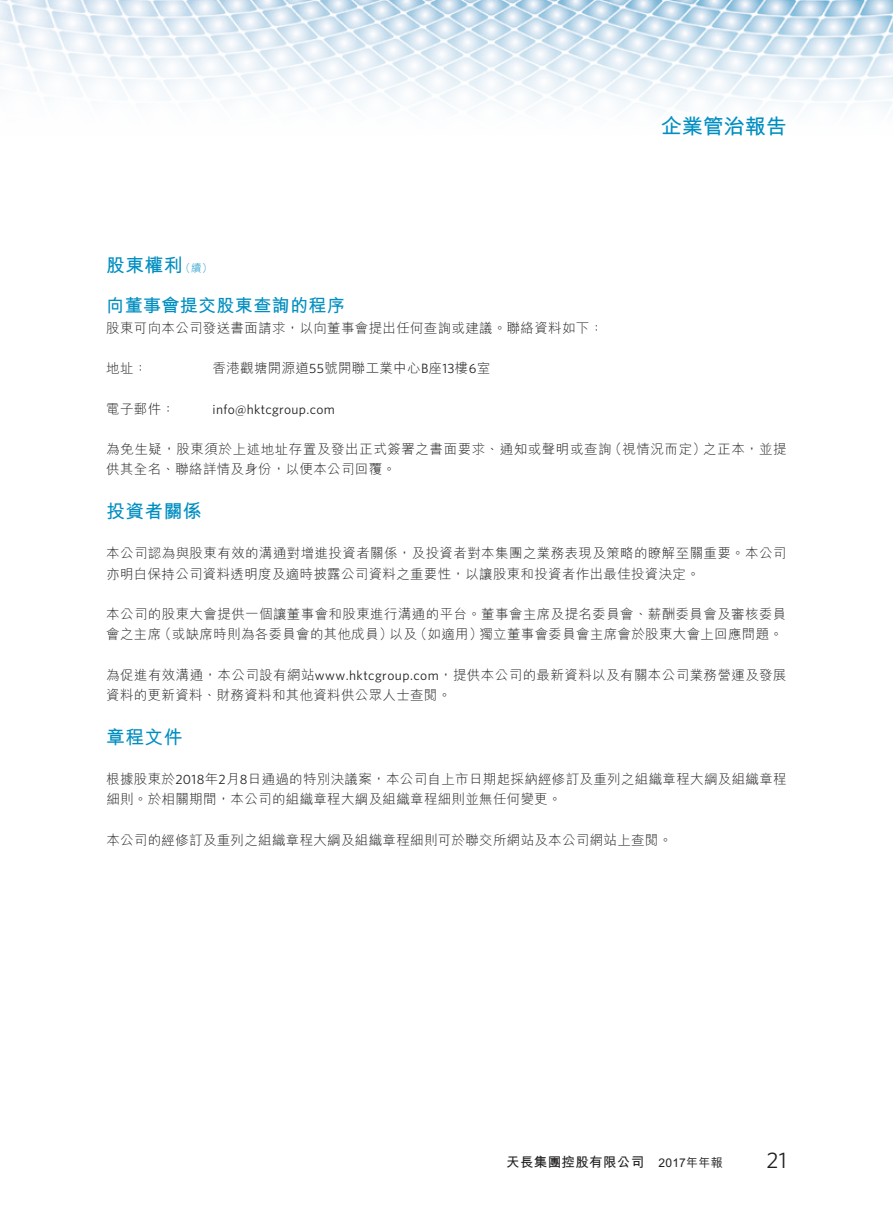
<style>
.page{position:relative;width:893px;height:1212px;background:#fff}
.page>*{position:absolute;margin:0;border:0;box-sizing:border-box;transform-origin:0 0}
.t1{font:22.5px "Whitney";color:#231f20}
.t2{font:700 21px "M Hei HK";color:#008ec1}
.t3{font:700 18.75px "M Hei HK";letter-spacing:.02em;color:#008ec1}
.t4{font:700 18px "M Hei HK";letter-spacing:.02em;color:#008ec1}
.t5{font:300 13.5px/20.2px "M Hei HK";letter-spacing:.025em;color:#231f20}
.t6{font:13.5px "Whitney";letter-spacing:.025em;color:#231f20}
.t7{font:700 13.5px "M Hei HK";letter-spacing:.025em;color:#231f20}
.s1{font-weight:300;font-size:10.5px}
.s2{font-family:"Whitney";font-weight:400}
.s3{font-weight:500;font-size:12px}
</style>
<div class="page">
<img style="left:0;top:0;width:893px;height:112px">
<h2 class="t2" style="left:661px;top:111px;width:127px">企業管治報告</h2>
<h3 class="t3" style="left:106px;top:251px;width:107px">股東權利<span class="s1">（續）</span></h3>
<h3 class="t4" style="left:106px;top:293px;width:240px">向董事會提交股東查詢的程序</h3>
<p class="t5" style="left:106px;top:317px;width:498px">股東可向本公司發送書面請求，以向董事會提出任何查詢或建議。聯絡資料如下：</p>
<p class="t5" style="left:106px;top:358px;width:43px">地址：</p>
<p class="t5" style="left:213px;top:358px;width:279px">香港觀塘開源道<span class="s2">55</span>號開聯工業中心<span class="s2">B</span>座<span class="s2">13</span>樓<span class="s2">6</span>室</p>
<p class="t5" style="left:106px;top:398px;width:70px">電子郵件：</p>
<p class="t6" style="left:213px;top:400px;width:124px">info@hktcgroup.com</p>
<p class="t5" style="left:106px;top:439px;width:682px">為免生疑，股東須於上述地址存置及發出正式簽署之書面要求、通知或聲明或查詢（視情況而定）之正本，並提供其全名、聯絡詳情及身份，以便本公司回覆。</p>
<h3 class="t3" style="left:106px;top:497px;width:97px">投資者關係</h3>
<p class="t5" style="left:106px;top:543px;width:682px">本公司認為與股東有效的溝通對增進投資者關係，及投資者對本集團之業務表現及策略的瞭解至關重要。本公司亦明白保持公司資料透明度及適時披露公司資料之重要性，以讓股東和投資者作出最佳投資決定。</p>
<p class="t5" style="left:106px;top:604px;width:682px">本公司的股東大會提供一個讓董事會和股東進行溝通的平台。董事會主席及提名委員會、薪酬委員會及審核委員會之主席（或缺席時則為各委員會的其他成員）以及（如適用）獨立董事會委員會主席會於股東大會上回應問題。</p>
<p class="t5" style="left:106px;top:664px;width:682px">為促進有效溝通，本公司設有網站<span class="s2">www.hktcgroup.com</span>，提供本公司的最新資料以及有關本公司業務營運及發展資料的更新資料、財務資料和其他資料供公眾人士查閱。</p>
<h3 class="t3" style="left:106px;top:723px;width:78px">章程文件</h3>
<p class="t5" style="left:106px;top:769px;width:682px">根據股東於<span class="s2">2018</span>年<span class="s2">2</span>月<span class="s2">8</span>日通過的特別決議案，本公司自上市日期起採納經修訂及重列之組織章程大綱及組織章程細則。於相關期間，本公司的組織章程大綱及組織章程細則並無任何變更。</p>
<p class="t5" style="left:106px;top:829px;width:567px">本公司的經修訂及重列之組織章程大綱及組織章程細則可於聯交所網站及本公司網站上查閱。</p>
<p class="t7" style="left:506px;top:1152px;width:218px">天長集團控股有限公司 <span class="s3">2017年年報</span></p>
<h1 class="t1" style="left:767px;top:1145px;width:22px">21</h1>
</div>
